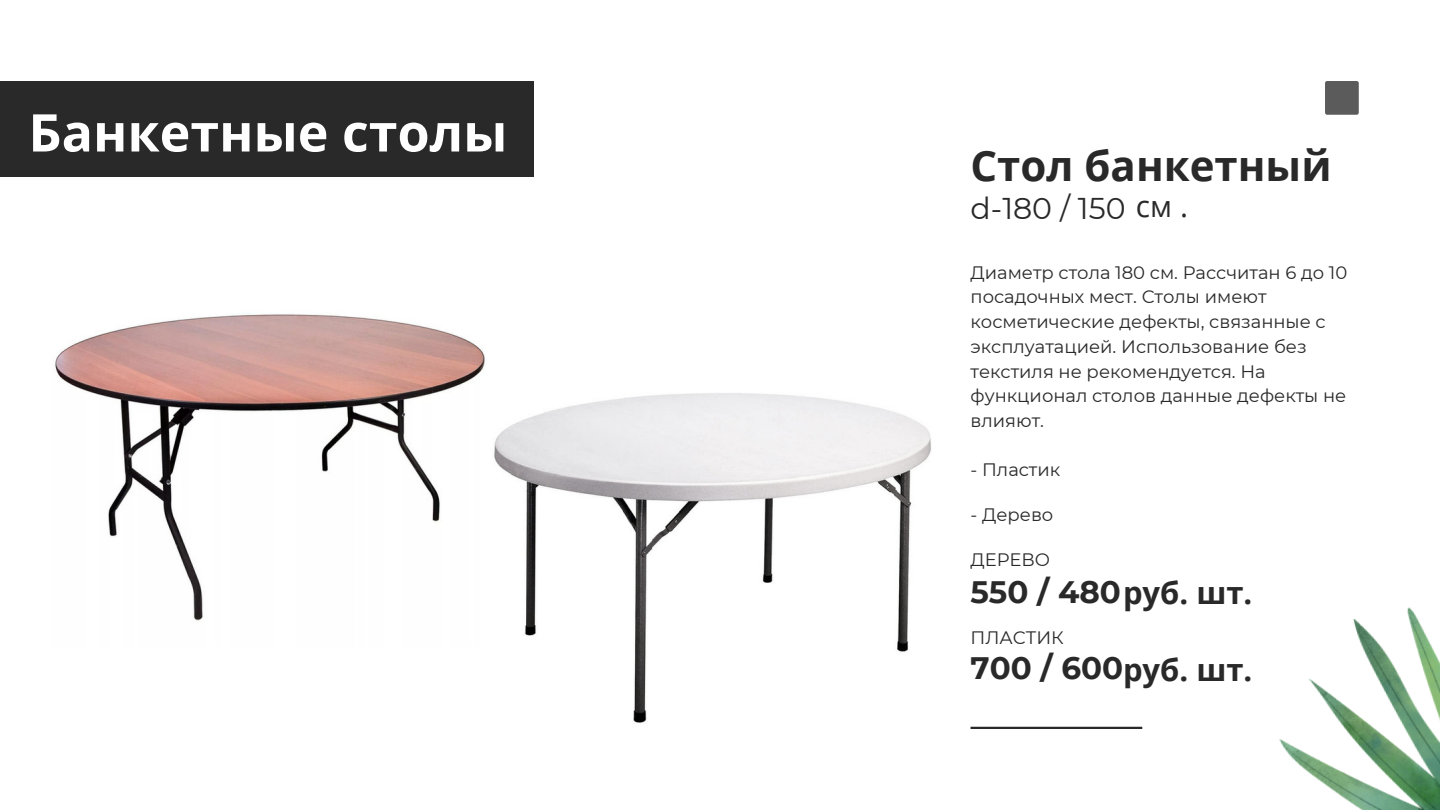
<style>
.page{position:relative;width:1440px;height:810px;background:#fff}
.page>*{position:absolute;margin:0;border:0;box-sizing:border-box;transform-origin:0 0}
.t1{font:700 52px "Open Sans";color:#fff}
.t2{font:700 42px "Open Sans";color:#292929}
.t3{font:700 31px "Montserrat";color:#292929}
.t4{font:700 31px "Open Sans";color:#292929}
.t5{font:30px "Montserrat";color:#292929}
.t6{font:18px/24.8px "Montserrat";color:#292929}
.s1{font-family:"Open Sans"}
</style>
<div class="page">
<div style="left:0;top:81px;width:534px;height:96px;background:#292929"></div>
<hr style="left:971px;top:727px;width:171px;height:2px;background:#292929">
<div style="left:1325px;top:81px;width:34px;height:34px;background:#5b5b5b;border-radius:2px"></div>
<img style="left:55px;top:314px;width:430px;height:307px">
<img style="left:1279px;top:607px;width:161px;height:203px">
<img style="left:494px;top:393px;width:437px;height:330px">
<p class="t1" style="left:28px;top:96px;width:480px">Банкетные столы</p>
<p class="t2" style="left:971px;top:136px;width:363px">Стол банкетный</p>
<p class="t5" style="left:971px;top:190px;width:219px">d-180 / 150 <span class="s1">см .</span></p>
<p class="t6" style="left:971px;top:260px;width:378px">Диаметр стола 180 см. Рассчитан 6 до 10 посадочных мест. Столы имеют косметические дефекты, связанные с эксплуатацией. Использование без текстиля не рекомендуется. На функционал столов данные дефекты не влияют.</p>
<p class="t6" style="left:971px;top:457px;width:91px">- Пластик</p>
<p class="t6" style="left:971px;top:502px;width:84px">- Дерево</p>
<p class="t6" style="left:971px;top:547px;width:81px">ДЕРЕВО</p>
<p class="t3" style="left:971px;top:573px;width:283px">550 / 480<span class="s1">руб. шт.</span></p>
<p class="t6" style="left:971px;top:625px;width:95px">ПЛАСТИК</p>
<p class="t3" style="left:971px;top:649px;width:154px">700 / 600</p>
<p class="t4" style="left:1123px;top:648px;width:131px">руб. шт.</p>
</div>
